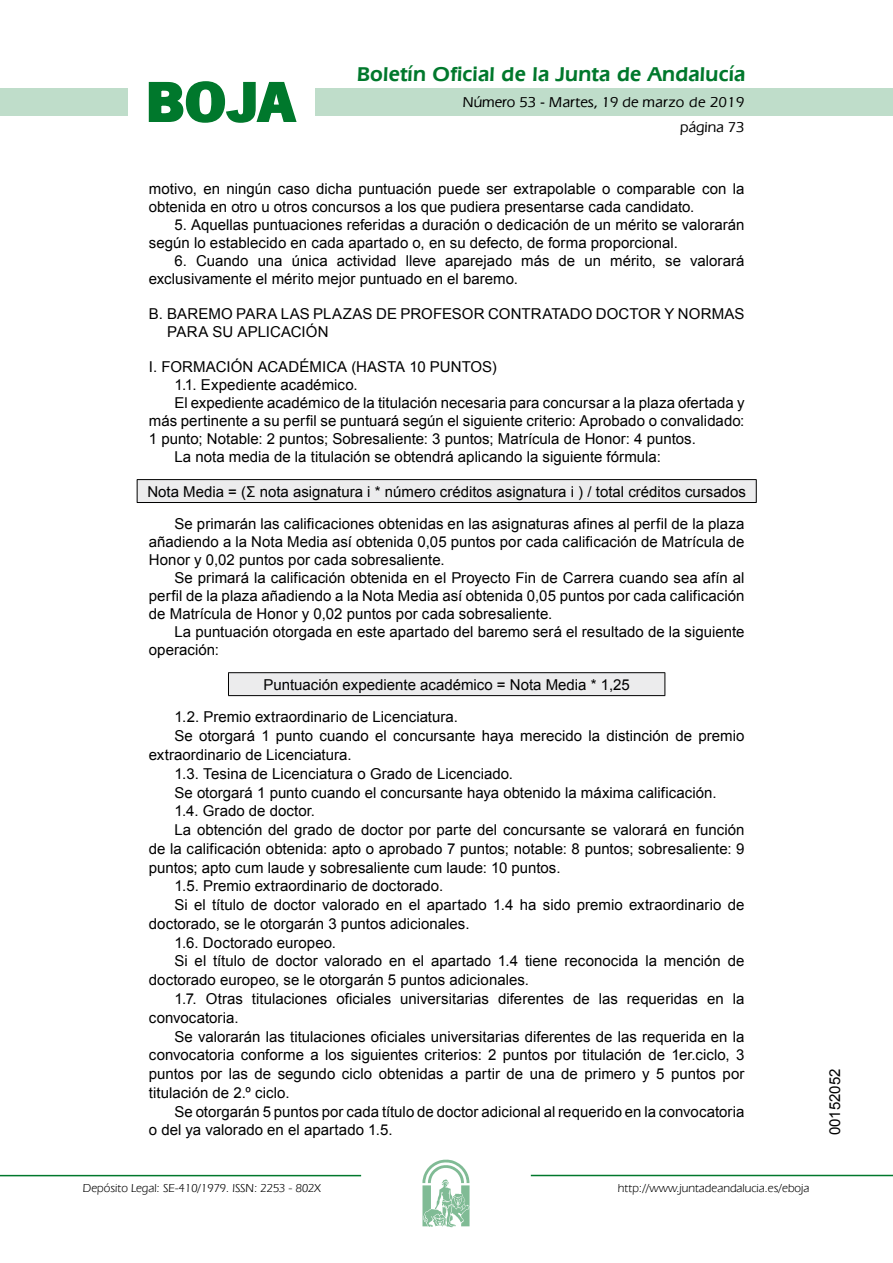
<style>
.page{position:relative;width:893px;height:1263px;background:#fff}
.page>*{position:absolute;margin:0;border:0;box-sizing:border-box;transform-origin:0 0}
.t1{font:700 57.75px "News Got T";color:#00782c;scale:1.14 1}
.t2{font:600 21px "Eras IT Cby BT";letter-spacing:.01em;color:#00782c}
.t3{font:15px/18px "Arial";color:#000}
.t4{font:500 15px/24.5px "Eras IT Cby BT";color:#000;text-align:right}
.t5{font:12px "Eras IT Cby BT";color:#000}
</style>
<div class="page">
<div style="left:315px;top:88px;width:577px;height:28px;background:#bfddca"></div>
<div style="left:0;top:88px;width:128px;height:28px;background:#bfddca"></div>
<hr style="left:0;top:1175px;width:361px;height:1px;background:#00782c">
<svg style="left:422px;top:1159px;width:47px;height:68px"></svg>
<hr style="left:531px;top:1175px;width:361px;height:1px;background:#00782c">
<svg style="left:148px;top:81px;width:149px;height:42px"></svg>
<div style="left:137px;top:480px;width:619px;height:23px;background:#ececed"></div>
<hr style="left:137px;top:479px;width:619px;height:1px;background:#000">
<svg style="left:137px;top:480px;width:1px;height:22px"></svg>
<svg style="left:755px;top:480px;width:1px;height:22px"></svg>
<hr style="left:137px;top:502px;width:619px;height:1px;background:#000">
<div style="left:228px;top:673px;width:437px;height:23px;background:#ececed"></div>
<hr style="left:228px;top:672px;width:437px;height:1px;background:#000">
<svg style="left:228px;top:673px;width:1px;height:22px"></svg>
<svg style="left:664px;top:673px;width:1px;height:22px"></svg>
<hr style="left:228px;top:695px;width:437px;height:1px;background:#000">
<h1 class="t1" style="left:145px;top:68px;width:133px">BOJA</h1>
<h2 class="t2" style="left:357px;top:62px;width:390px">Boletín Oficial de la Junta de Andalucía</h2>
<p class="t4" style="left:463px;top:90px;width:283px">Número 53 - Martes, 19 de marzo de 2019 página 73</p>
<p class="t3" style="left:149px;top:180px;width:597px">motivo, en ningún caso dicha puntuación puede ser extrapolable o comparable con la obtenida en otro u otros concursos a los que pudiera presentarse cada candidato.</p>
<p class="t3" style="left:149px;top:216px;width:597px;text-indent:26px">5. Aquellas puntuaciones referidas a duración o dedicación de un mérito se valorarán según lo establecido en cada apartado o, en su defecto, de forma proporcional.</p>
<p class="t3" style="left:149px;top:252px;width:597px;text-indent:26px">6. Cuando una única actividad lleve aparejado más de un mérito, se valorará exclusivamente el mérito mejor puntuado en el baremo.</p>
<p class="t3" style="left:167px;top:305px;width:578px;text-indent:-18px">B. BAREMO PARA LAS PLAZAS DE PROFESOR CONTRATADO DOCTOR Y NORMAS<br>PARA SU APLICACIÓN</p>
<p class="t3" style="left:149px;top:358px;width:349px">I. FORMACIÓN ACADÉMICA (HASTA 10 PUNTOS)</p>
<p class="t3" style="left:174px;top:376px;width:185px">1.1. Expediente académico.</p>
<p class="t3" style="left:174px;top:394px;width:571px">El expediente académico de la titulación necesaria para concursar a la plaza ofertada y</p>
<p class="t3" style="left:149px;top:412px;width:597px">más pertinente a su perfil se puntuará según el siguiente criterio: Aprobado o convalidado:</p>
<p class="t3" style="left:149px;top:430px;width:548px">1 punto; Notable: 2 puntos; Sobresaliente: 3 puntos; Matrícula de Honor: 4 puntos.</p>
<p class="t3" style="left:174px;top:448px;width:488px">La nota media de la titulación se obtendrá aplicando la siguiente fórmula:</p>
<p class="t3" style="left:147px;top:475px;width:600px;line-height:32.8px;text-align:right">Nota Media = (Σ nota asignatura i * número créditos asignatura i ) / total créditos cursados<br>Se primarán las calificaciones obtenidas en las asignaturas afines al perfil de la plaza</p>
<p class="t3" style="left:149px;top:533px;width:597px">añadiendo a la Nota Media así obtenida 0,05 puntos por cada calificación de Matrícula de<br>Honor y 0,02 puntos por cada sobresaliente.</p>
<p class="t3" style="left:149px;top:569px;width:597px;text-align:justify;text-indent:26px">Se primará la calificación obtenida en el Proyecto Fin de Carrera cuando sea afín al perfil de la plaza añadiendo a la Nota Media así obtenida 0,05 puntos por cada calificación de Matrícula de Honor y 0,02 puntos por cada sobresaliente.</p>
<p class="t3" style="left:149px;top:623px;width:597px;text-indent:26px">La puntuación otorgada en este apartado del baremo será el resultado de la siguiente operación:</p>
<p class="t3" style="left:174px;top:668px;width:457px;line-height:32.8px;text-indent:89px">Puntuación expediente académico = Nota Media * 1,25<br>1.2. Premio extraordinario de Licenciatura.</p>
<p class="t3" style="left:174px;top:727px;width:571px">Se otorgará 1 punto cuando el concursante haya merecido la distinción de premio</p>
<p class="t3" style="left:149px;top:746px;width:204px">extraordinario de Licenciatura.</p>
<p class="t3" style="left:174px;top:765px;width:340px">1.3. Tesina de Licenciatura o Grado de Licenciado.</p>
<p class="t3" style="left:174px;top:783px;width:543px">Se otorgará 1 punto cuando el concursante haya obtenido la máxima calificación.</p>
<p class="t3" style="left:174px;top:802px;width:142px">1.4. Grado de doctor.</p>
<p class="t3" style="left:174px;top:821px;width:571px">La obtención del grado de doctor por parte del concursante se valorará en función</p>
<p class="t3" style="left:149px;top:840px;width:597px">de la calificación obtenida: apto o aprobado 7 puntos; notable: 8 puntos; sobresaliente: 9</p>
<p class="t3" style="left:149px;top:859px;width:413px">puntos; apto cum laude y sobresaliente cum laude: 10 puntos.</p>
<p class="t3" style="left:174px;top:877px;width:270px">1.5. Premio extraordinario de doctorado.</p>
<p class="t3" style="left:174px;top:896px;width:571px">Si el título de doctor valorado en el apartado 1.4 ha sido premio extraordinario de</p>
<p class="t3" style="left:149px;top:915px;width:322px">doctorado, se le otorgarán 3 puntos adicionales.</p>
<p class="t3" style="left:174px;top:934px;width:163px">1.6. Doctorado europeo.</p>
<p class="t3" style="left:174px;top:952px;width:571px">Si el título de doctor valorado en el apartado 1.4 tiene reconocida la mención de</p>
<p class="t3" style="left:149px;top:971px;width:381px">doctorado europeo, se le otorgarán 5 puntos adicionales.</p>
<p class="t3" style="left:174px;top:990px;width:571px">1.7. Otras titulaciones oficiales universitarias diferentes de las requeridas en la</p>
<p class="t3" style="left:149px;top:1009px;width:91px">convocatoria.</p>
<p class="t3" style="left:174px;top:1027px;width:571px">Se valorarán las titulaciones oficiales universitarias diferentes de las requerida en la</p>
<p class="t3" style="left:149px;top:1046px;width:597px">convocatoria conforme a los siguientes criterios: 2 puntos por titulación de 1er.ciclo, 3</p>
<p class="t3" style="left:149px;top:1065px;width:597px">puntos por las de segundo ciclo obtenidas a partir de una de primero y 5 puntos por</p>
<p class="t3" style="left:149px;top:1084px;width:142px">titulación de 2.º ciclo.</p>
<p class="t3" style="left:174px;top:1103px;width:571px">Se otorgarán 5 puntos por cada título de doctor adicional al requerido en la convocatoria</p>
<p class="t3" style="left:149px;top:1121px;width:245px">o del ya valorado en el apartado 1.5.</p>
<p class="t5" style="left:83px;top:1181px;width:239px">Depósito Legal: SE-410/1979. ISSN: 2253 - 802X</p>
<p class="t5" style="left:618px;top:1181px;width:193px">http://www.juntadeandalucia.es/eboja</p>
<p class="t3" style="left:826px;top:1135px;width:68px;rotate:-90deg">00152052</p>
</div>
